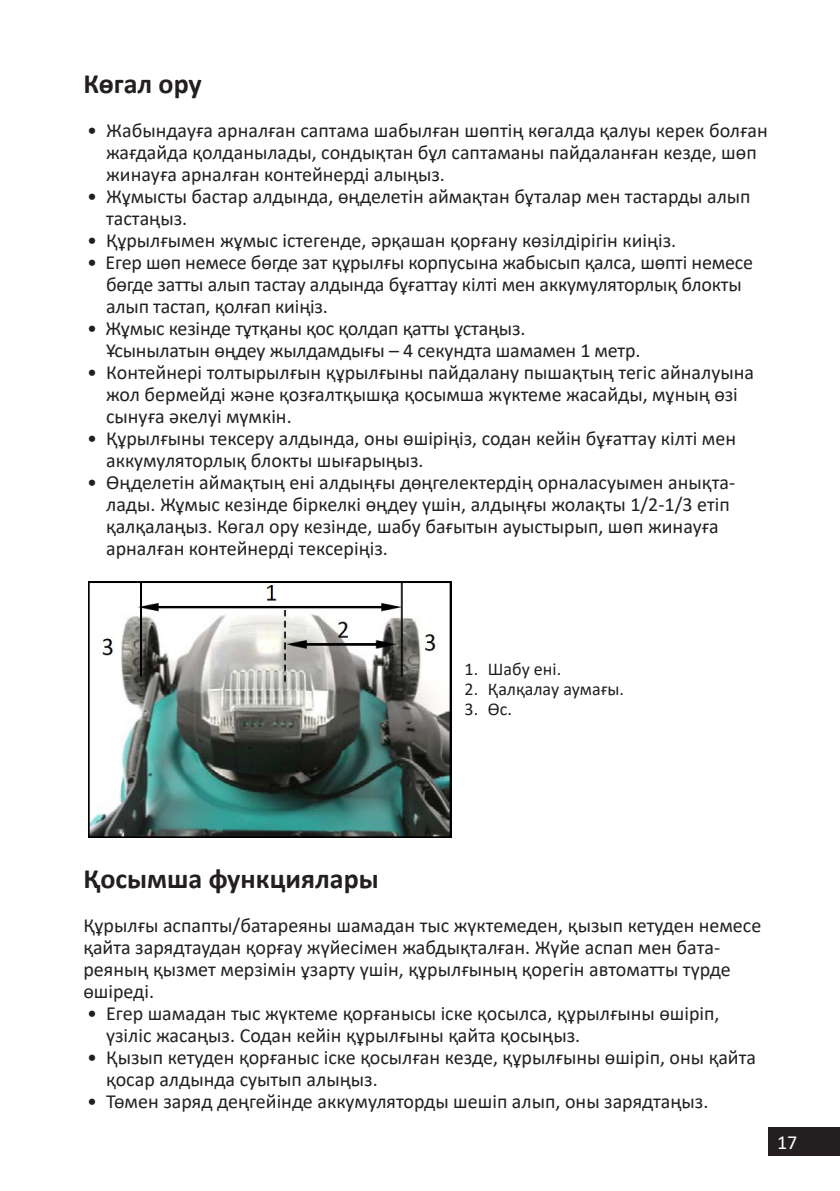
<style>
.page{position:relative;width:840px;height:1191px;background:#fff}
.page>*{position:absolute;margin:0;border:0;box-sizing:border-box;transform-origin:0 0}
.Заголовок_14{font:700 28px "Calibri";color:#231f20}
.t1{font:20px/22px "Calibri";color:#231f20}
.t2{font:20px "Calibri";color:#fff}
.t3{font:18px "Calibri";color:#231f20}
</style>
<div class="page">
<div style="left:767px;top:1126px;width:72px;height:29px;background:#231f20"></div>
<img style="left:89px;top:581px;width:362px;height:256px">
<p class="Заголовок_14" style="left:83px;top:64px;width:120px">Көгал ору</p>
<p class="t1" style="left:106px;top:119px;width:662px;text-indent:-19px">• Жабындауға арналған саптама шабылған шөптің көгалда қалуы керек болған жағдайда қолданылады, сондықтан бұл саптаманы пайдаланған кезде, шөп жинауға арналған контейнерді алыңыз.</p>
<p class="t1" style="left:106px;top:185px;width:645px;text-indent:-19px">• Жұмысты бастар алдында, өңделетін аймақтан бұталар мен тастарды алып тастаңыз.</p>
<p class="t1" style="left:87px;top:229px;width:590px">• Құрылғымен жұмыс істегенде, әрқашан қорғану көзілдірігін киіңіз.</p>
<p class="t1" style="left:106px;top:251px;width:648px;text-indent:-19px">• Егер шөп немесе бөгде зат құрылғы корпусына жабысып қалса, шөпті немесе бөгде затты алып тастау алдында бұғаттау кілті мен аккумуляторлық блокты алып тастап, қолғап киіңіз.</p>
<p class="t1" style="left:106px;top:317px;width:535px;text-indent:-19px">• Жұмыс кезінде тұтқаны қос қолдап қатты ұстаңыз.<br>Ұсынылатын өңдеу жылдамдығы – 4 секундта шамамен 1 метр.</p>
<p class="t1" style="left:106px;top:361px;width:649px;text-indent:-19px">• Контейнері толтырылғын құрылғыны пайдалану пышақтың тегіс айналуына жол бермейді және қозғалтқышқа қосымша жүктеме жасайды, мұның өзі сынуға әкелуі мүмкін.</p>
<p class="t1" style="left:106px;top:427px;width:631px;text-indent:-19px">• Құрылғыны тексеру алдында, оны өшіріңіз, содан кейін бұғаттау кілті мен аккумуляторлық блокты шығарыңыз.</p>
<p class="t1" style="left:106px;top:471px;width:630px;text-indent:-19px">• Өңделетін аймақтың ені алдыңғы дөңгелектердің орналасуымен анықта&shy;лады. Жұмыс кезінде біркелкі өңдеу үшін, алдыңғы жолақты 1/2-1/3 етіп қалқалаңыз. Көгал ору кезінде, шабу бағытын ауыстырып, шөп жинауға арналған контейнерді тексеріңіз.</p>
<p class="t3" style="left:464px;top:657px;width:98px">1. Шабу ені.</p>
<p class="t3" style="left:464px;top:677px;width:161px">2. Қалқалау аумағы.</p>
<p class="t3" style="left:464px;top:697px;width:49px">3. Өс.</p>
<p class="Заголовок_14" style="left:83px;top:859px;width:296px">Қосымша функциялары</p>
<p class="t1" style="left:83px;top:914px;width:679px">Құрылғы аспапты/батареяны шамадан тыс жүктемеден, қызып кетуден немесе қайта зарядтаудан қорғау жүйесімен жабдықталған. Жүйе аспап мен бата&shy;реяның қызмет мерзімін ұзарту үшін, құрылғының қорегін автоматты түрде өшіреді.</p>
<p class="t1" style="left:106px;top:1002px;width:614px;text-indent:-19px">• Егер шамадан тыс жүктеме қорғанысы іске қосылса, құрылғыны өшіріп, үзіліс жасаңыз. Содан кейін құрылғыны қайта қосыңыз.</p>
<p class="t1" style="left:106px;top:1046px;width:651px;text-indent:-19px">• Қызып кетуден қорғаныс іске қосылған кезде, құрылғыны өшіріп, оны қайта қосар алдында суытып алыңыз.</p>
<p class="t1" style="left:87px;top:1090px;width:622px">• Төмен заряд деңгейінде аккумуляторды шешіп алып, оны зарядтаңыз.</p>
<p class="t2" style="left:776px;top:1128px;width:22px">17</p>
</div>
